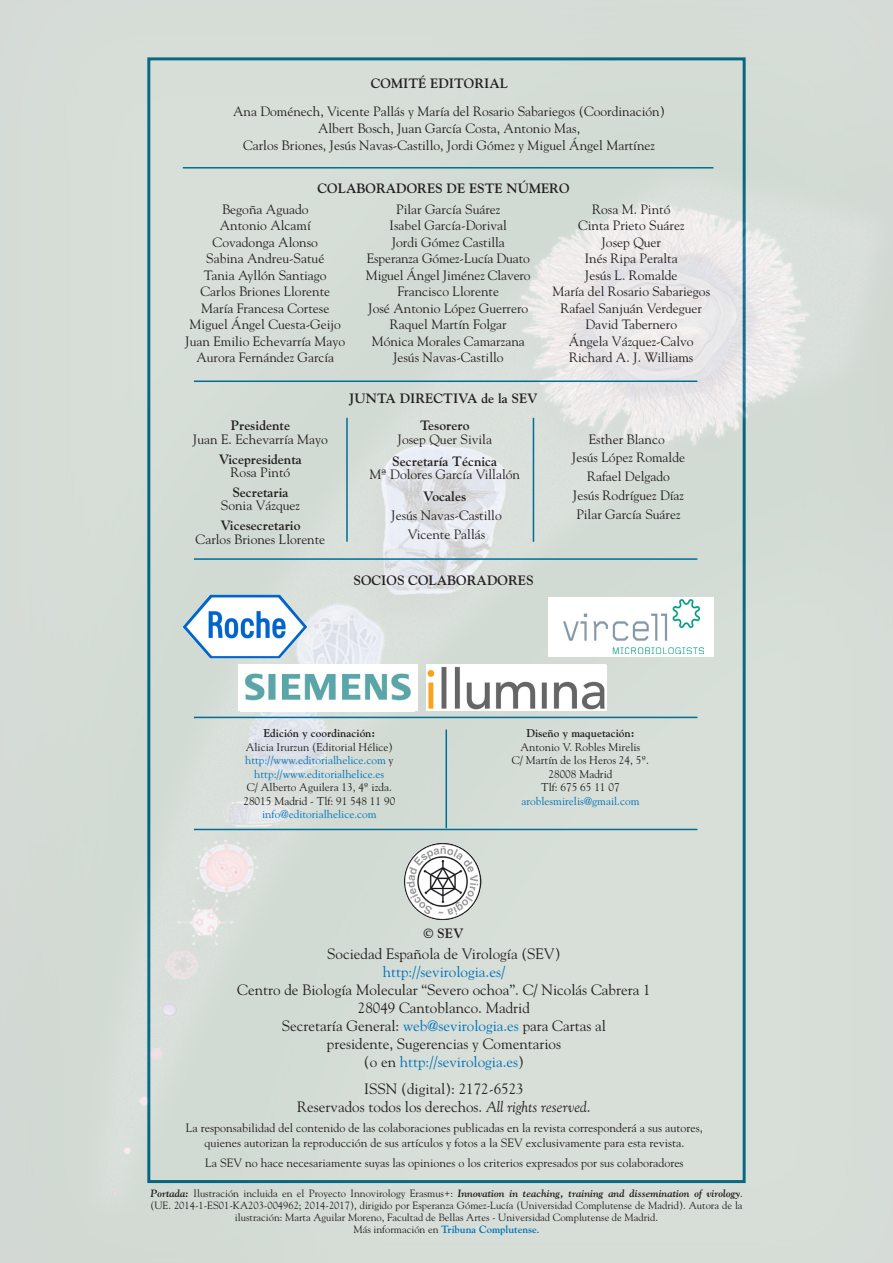
<style>
.page{position:relative;width:893px;height:1263px;background:#fff}
.page>*{position:absolute;margin:0;border:0;box-sizing:border-box;transform-origin:0 0}
.t1{font:15px/18px "Goudy";color:#231f20;text-align:center}
.t2{font:15px "Goudy";color:#0072bc}
.t3{font:13.5px/13.5px "Goudy";color:#231f20;text-align:center}
.t4{font:700 13.5px/13.5px "Goudy";color:#231f20;text-align:center}
.t5{font:12px/15px "Goudy";color:#231f20;text-align:center}
.t6{font:11.25px/13.5px "Goudy";color:#0072bc;text-align:center}
.t7{font:11.25px/13.5px "Goudy";color:#231f20;text-align:center}
.t8{font:10.5px/12px "Goudy";color:#231f20;text-align:center}
.t9{font:700 10.5px "Goudy";color:#0072bc}
.s1{font-weight:700}
.s2{font-weight:400}
.s3{font-weight:700;color:#231f20}
.s4{color:#231f20}
.s5{color:#0072bc}
.s6{font-style:italic}
.s7{font-weight:700;font-style:italic}
.s8{font-weight:400;color:#231f20}
</style>
<div class="page">
<img style="left:0;top:0;width:893px;height:1262px">
<hr style="left:346px;top:418px;width:2px;height:124px;background:#006d96">
<hr style="left:533px;top:418px;width:1px;height:124px;background:#006d96">
<hr style="left:194px;top:380px;width:503px;height:2px;background:#006d96">
<hr style="left:183px;top:167px;width:530px;height:2px;background:#006d96">
<hr style="left:194px;top:558px;width:503px;height:2px;background:#006d96">
<hr style="left:194px;top:829px;width:503px;height:1px;background:#006d96">
<hr style="left:194px;top:717px;width:503px;height:1px;background:#006d96">
<hr style="left:446px;top:729px;width:1px;height:99px;background:#006d96">
<img style="left:404px;top:843px;width:77px;height:77px;border-radius:39px">
<div style="left:238px;top:665px;width:180px;height:46px;background:#fff"></div>
<img style="left:244px;top:673px;width:167px;height:28px">
<div style="left:548px;top:597px;width:165px;height:59px;background:#fff"></div>
<img style="left:563px;top:600px;width:140px;height:53px">
<img style="left:183px;top:595px;width:124px;height:63px">
<div style="left:426px;top:665px;width:180px;height:46px;background:#fff"></div>
<img style="left:427px;top:666px;width:178px;height:44px">
<p class="t4" style="left:371px;top:76px;width:139px">COMITÉ EDITORIAL</p>
<p class="t3" style="left:233px;top:105px;width:433px">Ana Doménech, Vicente Pallás y María del Rosario Sabariegos (Coordinación)</p>
<p class="t3" style="left:318px;top:121px;width:264px">Albert Bosch, Juan García Costa, Antonio Mas,</p>
<p class="t3" style="left:243px;top:138px;width:414px">Carlos Briones, Jesús Navas-Castillo, Jordi Gómez y Miguel Ángel Martínez</p>
<p class="t4" style="left:317px;top:181px;width:254px">COLABORADORES DE ESTE NÚMERO</p>
<p class="t3" style="left:222px;top:202px;width:88px">Begoña Aguado</p>
<p class="t3" style="left:220px;top:218px;width:93px">Antonio Alcamí</p>
<p class="t3" style="left:213px;top:235px;width:107px">Covadonga Alonso</p>
<p class="t3" style="left:206px;top:251px;width:120px">Sabina Andreu-Satué</p>
<p class="t3" style="left:204px;top:268px;width:124px">Tania Ayllón Santiago</p>
<p class="t3" style="left:200px;top:284px;width:131px">Carlos Briones Llorente</p>
<p class="t3" style="left:201px;top:301px;width:130px">María Francesa Cortese</p>
<p class="t3" style="left:190px;top:317px;width:153px">Miguel Ángel Cuesta-Geijo</p>
<p class="t3" style="left:185px;top:334px;width:162px">Juan Emilio Echevarría Mayo</p>
<p class="t3" style="left:196px;top:350px;width:139px">Aurora Fernández García</p>
<p class="t3" style="left:396px;top:202px;width:106px">Pilar García Suárez</p>
<p class="t3" style="left:390px;top:218px;width:119px">Isabel García-Dorival</p>
<p class="t3" style="left:392px;top:235px;width:115px">Jordi Gómez Castilla</p>
<p class="t3" style="left:367px;top:251px;width:164px">Esperanza Gómez-Lucía Duato</p>
<p class="t3" style="left:366px;top:268px;width:166px">Miguel Ángel Jiménez Clavero</p>
<p class="t3" style="left:397px;top:284px;width:103px">Francisco Llorente</p>
<p class="t3" style="left:368px;top:301px;width:162px">José Antonio López Guerrero</p>
<p class="t3" style="left:390px;top:317px;width:118px">Raquel Martín Folgar</p>
<p class="t3" style="left:372px;top:334px;width:155px">Mónica Morales Camarzana</p>
<p class="t3" style="left:393px;top:350px;width:112px">Jesús Navas-Castillo</p>
<p class="t3" style="left:193px;top:418px;width:136px"><span class="s1">Presidente<br></span>Juan E. Echevarría Mayo</p>
<p class="t4" style="left:219px;top:452px;width:84px">Vicepresidenta<br><span class="s2">Rosa Pintó</span></p>
<p class="t3" style="left:221px;top:485px;width:81px"><span class="s1">Secretaria<br></span>Sonia Vázquez</p>
<p class="t3" style="left:196px;top:518px;width:131px"><span class="s1">Vicesecretario<br></span>Carlos Briones Llorente</p>
<p class="t4" style="left:349px;top:391px;width:190px">JUNTA DIRECTIVA de la SEV</p>
<p class="t3" style="left:398px;top:418px;width:96px"><span class="s1">Tesorero<br></span>Josep Quer Sivila</p>
<p class="t3" style="left:370px;top:454px;width:152px"><span class="s1">Secretaría Técnica<br></span>Mª Dolores García Villalón</p>
<p class="t3" style="left:391px;top:487px;width:112px;line-height:18.8px"><span class="s1">Vocales<br></span>Jesús Navas-Castillo</p>
<p class="t3" style="left:408px;top:527px;width:79px">Vicente Pallás</p>
<p class="t4" style="left:353px;top:573px;width:182px">SOCIOS COLABORADORES</p>
<p class="t3" style="left:592px;top:202px;width:80px">Rosa M. Pintó</p>
<p class="t3" style="left:578px;top:218px;width:108px">Cinta Prieto Suárez</p>
<p class="t3" style="left:601px;top:235px;width:61px">Josep Quer</p>
<p class="t3" style="left:585px;top:251px;width:94px">Inés Ripa Peralta</p>
<p class="t3" style="left:585px;top:268px;width:94px">Jesús L. Romalde</p>
<p class="t3" style="left:552px;top:284px;width:159px">María del Rosario Sabariegos</p>
<p class="t3" style="left:560px;top:301px;width:143px">Rafael Sanjuán Verdeguer</p>
<p class="t3" style="left:585px;top:317px;width:93px">David Tabernero</p>
<p class="t3" style="left:569px;top:334px;width:126px">Ángela Vázquez-Calvo</p>
<p class="t3" style="left:569px;top:350px;width:126px">Richard A. J. Williams</p>
<p class="t3" style="left:589px;top:432px;width:78px">Esther Blanco</p>
<p class="t3" style="left:572px;top:450px;width:115px">Jesús López Romalde</p>
<p class="t3" style="left:587px;top:469px;width:84px">Rafael Delgado</p>
<p class="t3" style="left:573px;top:488px;width:113px">Jesús Rodríguez Díaz</p>
<p class="t3" style="left:576px;top:507px;width:106px">Pilar García Suárez</p>
<p class="t6" style="left:245px;top:726px;width:150px"><span class="s3">Edición y coordinación:<br></span><span class="s4">Alicia Irurzun (Editorial Hélice) </span>http://www.editorialhelice.com <span class="s4">y </span>http://www.editorialhelice.es<br><span class="s4">C/ Alberto Aguilera 13, 4º izda.</span></p>
<p class="t7" style="left:243px;top:794px;width:153px">28015 Madrid - Tlf: 91 548 11 90 <span class="s5">info@editorialhelice.com</span></p>
<p class="t4" style="left:423px;top:926px;width:42px">© SEV</p>
<p class="t7" style="left:512px;top:726px;width:139px"><span class="s1">Diseño y maquetación:<br></span>Antonio V. Robles Mirelis<br>C/ Martín de los Heros 24, 5º.<br>28008 Madrid</p>
<p class="t6" style="left:521px;top:780px;width:120px"><span class="s4">Tlf: 675 65 11 07 </span>aroblesmirelis@gmail.com</p>
<p class="t1" style="left:237px;top:944px;width:415px">Sociedad Española de Virología (SEV)<br><span class="s5">http://sevirologia.es/<br></span>Centro de Biología Molecular “Severo ochoa”. C/ Nicolás Cabrera 1<br>28049 Cantoblanco. Madrid</p>
<p class="t1" style="left:282px;top:1016px;width:325px">Secretaría General: <span class="s5">web@sevirologia.es</span> para Cartas al presidente, Sugerencias y Comentarios</p>
<p class="t2" style="left:364px;top:1052px;width:161px"><span class="s4">(o en</span> http://sevirologia.es<span class="s4">)</span></p>
<p class="t1" style="left:364px;top:1079px;width:161px">ISSN (digital): 2172-6523</p>
<p class="t1" style="left:297px;top:1097px;width:295px">Reservados todos los derechos. <span class="s6">All rights reserved</span>.</p>
<p class="t5" style="left:186px;top:1120px;width:518px">La responsabilidad del contenido de las colaboraciones publicadas en la revista corresponderá a sus autores, quienes autorizan la reproducción de sus artículos y fotos a la SEV exclusivamente para esta revista.</p>
<p class="t5" style="left:205px;top:1154px;width:480px">La SEV no hace necesariamente suyas las opiniones o los criterios expresados por sus colaboradores</p>
<p class="t8" style="left:150px;top:1187px;width:594px"><span class="s7">Portada:</span> Ilustración incluida en el Proyecto Innovirology Erasmus+: <span class="s7">Innovation in teaching, training and dissemination of virology</span>. (UE. 2014-1-ES01-KA203-004962; 2014-2017), dirigido por Esperanza Gómez-Lucía (Universidad Complutense de Madrid). Autora de la ilustración: Marta Aguilar Moreno, Facultad de Bellas Artes - Universidad Complutense de Madrid.</p>
<p class="t9" style="left:353px;top:1223px;width:188px"><span class="s8">Más información en</span> Tribuna Complutense<span class="s8">.</span></p>
</div>
